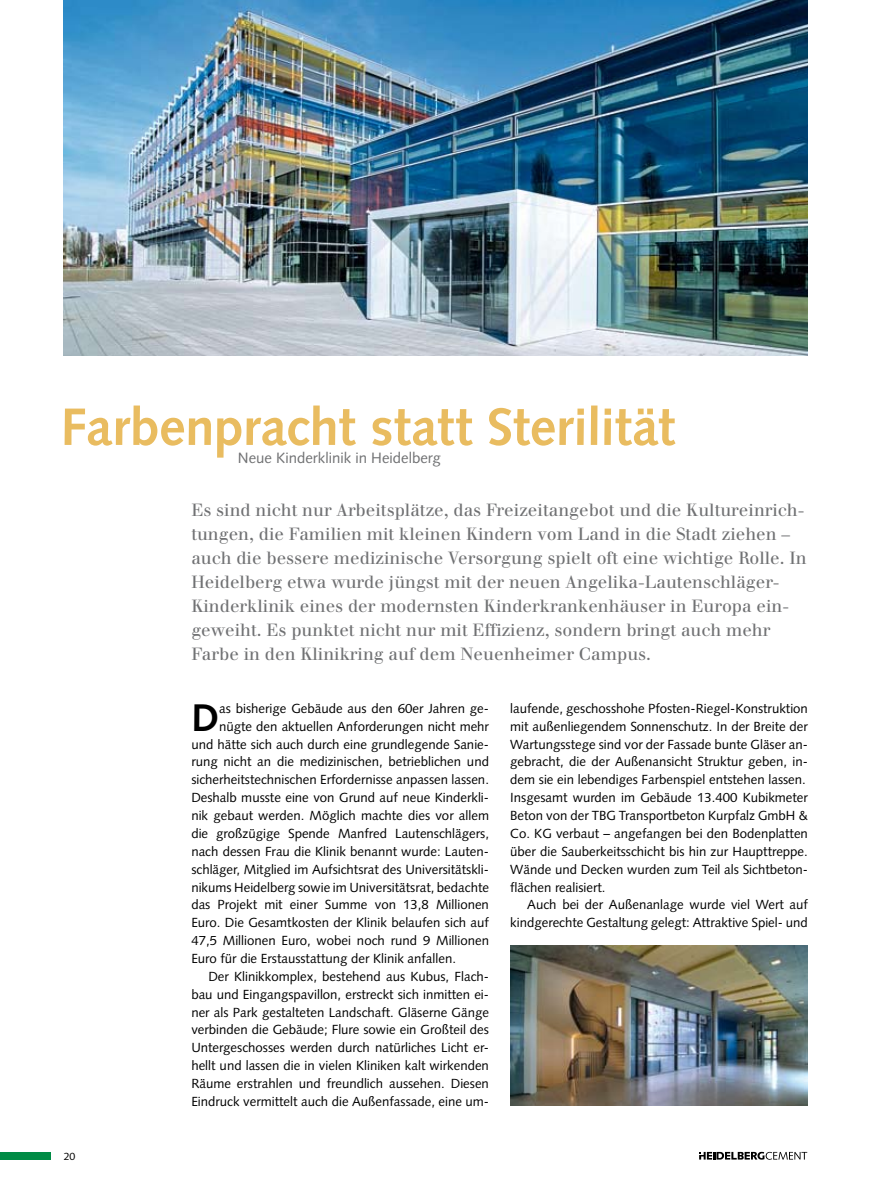
<style>
.page{position:relative;width:893px;height:1191px;background:#fff}
.page>*{position:absolute;margin:0;border:0;box-sizing:border-box;transform-origin:0 0}
.t1{font:700 52.5px "Syntax";letter-spacing:-.005em;color:#e9bc60}
.t2{font:700 38.55px "Syntax";color:#000}
.t3{font:17.25px/24px "Walbaum";color:#707173}
.t4{font:15px "Syntax";color:#707173}
.t5{font:13.2px "Syntax";color:#000}
.t6{font:10.5px "Syntax";color:#000}
</style>
<div class="page">
<svg style="left:699px;top:1151px;width:108px;height:8px"></svg>
<div style="left:0;top:1152px;width:51px;height:7px;background:#008b45"></div>
<img style="left:64px;top:0;width:744px;height:355px">
<img style="left:510px;top:945px;width:298px;height:161px">
<p class="t1" style="left:61px;top:397px;width:616px">Farbenpracht statt Sterilität</p>
<p class="t4" style="left:238px;top:449px;width:204px">Neue Kinderklinik in Heidelberg</p>
<p class="t6" style="left:64px;top:1149px;width:13px">20</p>
<p class="t3" style="left:191px;top:498px;width:617px">Es sind nicht nur Arbeitsplätze, das Freizeitangebot und die Kultureinrich&shy;tungen, die Familien mit kleinen Kindern vom Land in die Stadt ziehen – auch die bessere medizinische Versorgung spielt oft eine wichtige Rolle. In Heidelberg etwa wurde jüngst mit der neuen Angelika-Lautenschläger-Kinderklinik eines der modernsten Kinderkrankenhäuser in Europa ein&shy;geweiht. Es punktet nicht nur mit Effizienz, sondern bringt auch mehr Farbe in den Klinikring auf dem Neuenheimer Campus.</p>
<p class="t2" style="left:191px;top:695px;width:29px">D</p>
<p class="t5" style="left:219px;top:700px;width:271px">as bisherige Gebäude aus den 60er Jahren ge-</p>
<p class="t5" style="left:510px;top:700px;width:299px">laufende, geschosshohe Pfosten-Riegel-Konstruktion</p>
<p class="t5" style="left:510px;top:718px;width:299px">mit außenliegendem Sonnenschutz. In der Breite der</p>
<p class="t5" style="left:510px;top:736px;width:299px">Wartungsstege sind vor der Fassade bunte Gläser an-</p>
<p class="t5" style="left:510px;top:754px;width:299px">gebracht, die der Außenansicht Struktur geben, in-</p>
<p class="t5" style="left:510px;top:772px;width:297px">dem sie ein lebendiges Farbenspiel entstehen lassen.</p>
<p class="t5" style="left:510px;top:790px;width:299px">Insgesamt wurden im Gebäude 13.400 Kubikmeter</p>
<p class="t5" style="left:510px;top:807px;width:299px">Beton von der TBG Transportbeton Kurpfalz GmbH &amp;</p>
<p class="t5" style="left:510px;top:825px;width:299px">Co. KG verbaut – angefangen bei den Bodenplatten</p>
<p class="t5" style="left:510px;top:843px;width:299px">über die Sauberkeitsschicht bis hin zur Haupttreppe.</p>
<p class="t5" style="left:510px;top:861px;width:299px">Wände und Decken wurden zum Teil als Sichtbeton-</p>
<p class="t5" style="left:510px;top:879px;width:97px">flächen realisiert.</p>
<p class="t5" style="left:527px;top:897px;width:282px">Auch bei der Außenanlage wurde viel Wert auf</p>
<p class="t5" style="left:510px;top:915px;width:299px">kindgerechte Gestaltung gelegt: Attraktive Spiel- und</p>
<p class="t5" style="left:219px;top:718px;width:271px">nügte den aktuellen Anforderungen nicht mehr</p>
<p class="t5" style="left:191px;top:736px;width:299px">und hätte sich auch durch eine grundlegende Sanie-</p>
<p class="t5" style="left:191px;top:754px;width:299px">rung nicht an die medizinischen, betrieblichen und</p>
<p class="t5" style="left:191px;top:772px;width:299px">sicherheitstechnischen Erfordernisse anpassen lassen.</p>
<p class="t5" style="left:191px;top:790px;width:299px">Deshalb musste eine von Grund auf neue Kinderkli-</p>
<p class="t5" style="left:191px;top:807px;width:299px">nik gebaut werden. Möglich machte dies vor allem</p>
<p class="t5" style="left:191px;top:825px;width:299px">die großzügige Spende Manfred Lautenschlägers,</p>
<p class="t5" style="left:191px;top:843px;width:299px">nach dessen Frau die Klinik benannt wurde: Lauten-</p>
<p class="t5" style="left:191px;top:861px;width:299px">schläger, Mitglied im Aufsichtsrat des Universitätskli-</p>
<p class="t5" style="left:191px;top:879px;width:299px">nikums Heidelberg sowie im Universitätsrat, bedachte</p>
<p class="t5" style="left:191px;top:897px;width:299px">das Projekt mit einer Summe von 13,8 Millionen</p>
<p class="t5" style="left:191px;top:915px;width:299px">Euro. Die Gesamtkosten der Klinik belaufen sich auf</p>
<p class="t5" style="left:191px;top:932px;width:299px">47,5 Millionen Euro, wobei noch rund 9 Millionen</p>
<p class="t5" style="left:191px;top:950px;width:266px">Euro für die Erstausstattung der Klinik anfallen.</p>
<p class="t5" style="left:208px;top:968px;width:282px">Der Klinikkomplex, bestehend aus Kubus, Flach-</p>
<p class="t5" style="left:191px;top:986px;width:299px">bau und Eingangspavillon, erstreckt sich inmitten ei-</p>
<p class="t5" style="left:191px;top:1004px;width:299px">ner als Park gestalteten Landschaft. Gläserne Gänge</p>
<p class="t5" style="left:191px;top:1022px;width:299px">verbinden die Gebäude; Flure sowie ein Großteil des</p>
<p class="t5" style="left:191px;top:1040px;width:299px">Untergeschosses werden durch natürliches Licht er-</p>
<p class="t5" style="left:191px;top:1057px;width:299px">hellt und lassen die in vielen Kliniken kalt wirkenden</p>
<p class="t5" style="left:191px;top:1075px;width:299px">Räume erstrahlen und freundlich aussehen. Diesen</p>
<p class="t5" style="left:191px;top:1093px;width:299px">Eindruck vermittelt auch die Außenfassade, eine um-</p>
</div>
